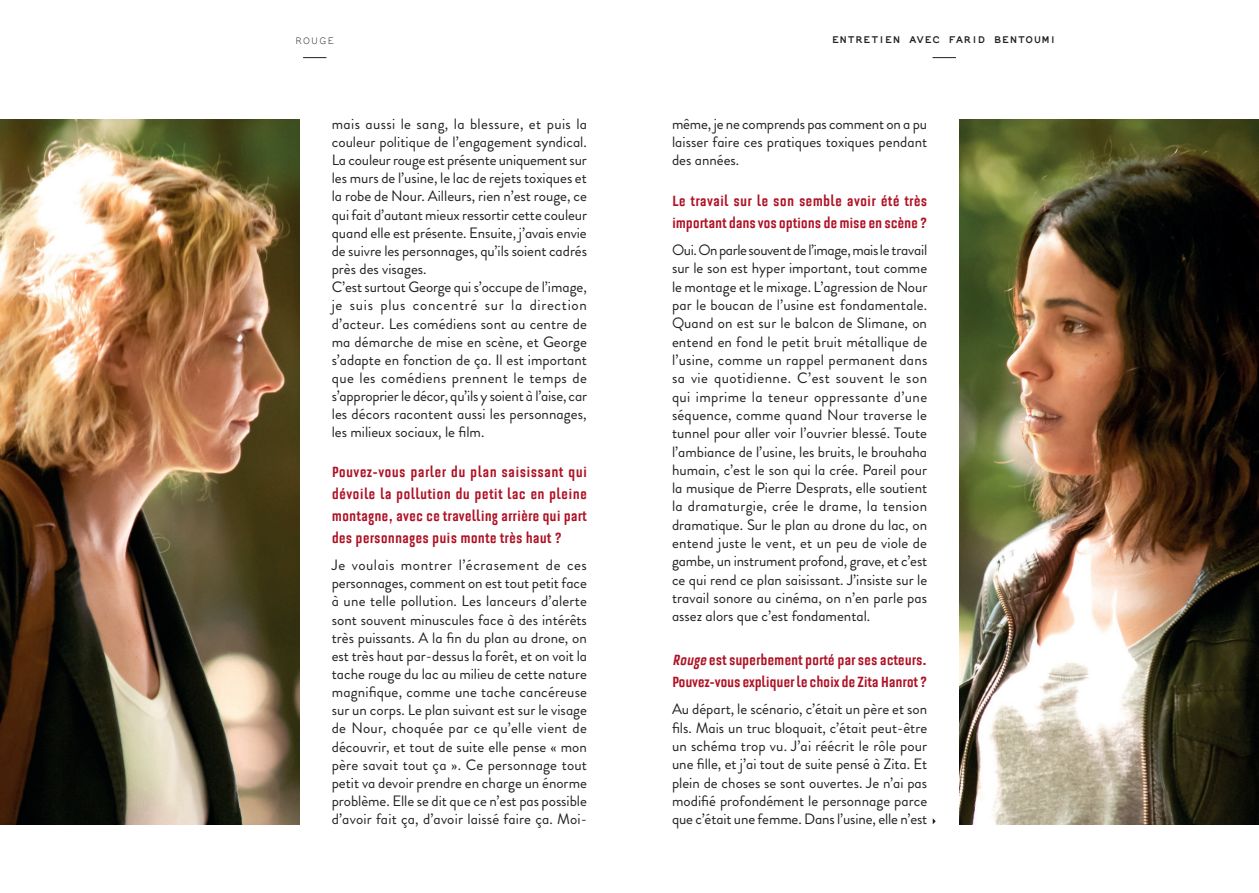
<style>
.page{position:relative;width:1259px;height:893px;background:#fff}
.page>*{position:absolute;margin:0;border:0;box-sizing:border-box;transform-origin:0 0}
.t1{font:700 condensed 18px/21.8px "Bourgeois";letter-spacing:-.01em;color:#af1225}
.t2{font:15px/18.1px "Brandon Grotesque";color:#231f20;text-align:justify}
.t3{font:700 11.55px "Not Courier Sans";letter-spacing:.08em;color:#231f20}
.t4{font:11.55px "Not Courier Sans";letter-spacing:.1em;color:#231f20}
.s1{font-style:italic}
</style>
<div class="page">
<svg style="left:932px;top:57px;width:24px;height:1px"></svg>
<svg style="left:303px;top:57px;width:23px;height:1px"></svg>
<img style="left:959px;top:119px;width:300px;height:706px">
<img style="left:0;top:119px;width:300px;height:706px">
<svg style="left:932px;top:818px;width:3px;height:6px"></svg>
<p class="t4" style="left:295px;top:33px;width:41px">ROUGE</p>
<p class="t3" style="left:832px;top:31px;width:226px">ENTRETIEN AVEC FARID BENTOUMI</p>
<p class="t2" style="left:332px;top:115px;width:257px;text-align:left">mais aussi le sang, la blessure, et puis la couleur politique de l’engagement syndical.<br>La couleur rouge est présente uniquement sur les murs de l’usine, le lac de rejets toxiques et la robe de Nour. Ailleurs, rien n’est rouge, ce qui fait d’autant mieux ressortir cette couleur quand elle est présente. Ensuite, j’avais envie de suivre les personnages, qu’ils soient cadrés près des visages.<br>C’est surtout George qui s’occupe de l’image, je suis plus concentré sur la direction d’acteur. Les comédiens sont au centre de ma démarche de mise en scène, et George s’adapte en fonction de ça. Il est important que les comédiens prennent le temps de s’approprier le décor, qu’ils y soient à l’aise, car les décors racontent aussi les personnages, les milieux sociaux, le film.</p>
<p class="t1" style="left:332px;top:462px;width:257px;text-align:justify">Pouvez-vous parler du plan saisissant qui dévoile la pollution du petit lac en pleine montagne, avec ce travelling arrière qui part des personnages puis monte très haut ?</p>
<p class="t2" style="left:332px;top:556px;width:257px">Je voulais montrer l’écrasement de ces personnages, comment on est tout petit face à une telle pollution. Les lanceurs d’alerte sont souvent minuscules face à des intérêts très puissants. A la fin du plan au drone, on est très haut par-dessus la forêt, et on voit la tache rouge du lac au milieu de cette nature magnifique, comme une tache cancéreuse sur un corps. Le plan suivant est sur le visage de Nour, choquée par ce qu’elle vient de découvrir, et tout de suite elle pense « mon père savait tout ça ». Ce personnage tout petit va devoir prendre en charge un énorme problème. Elle se dit que ce n’est pas possible d’avoir fait ça, d’avoir laissé faire ça. Moi-</p>
<p class="t2" style="left:672px;top:115px;width:257px">même, je ne comprends pas comment on a pu laisser faire ces pratiques toxiques pendant des années.</p>
<p class="t1" style="left:672px;top:190px;width:257px">Le travail sur le son semble avoir été très important dans vos options de mise en scène ?</p>
<p class="t2" style="left:672px;top:241px;width:257px">Oui. On parle souvent de l’image, mais le travail sur le son est hyper important, tout comme le montage et le mixage. L’agression de Nour par le boucan de l’usine est fondamentale.<br>Quand on est sur le balcon de Slimane, on entend en fond le petit bruit métallique de l’usine, comme un rappel permanent dans sa vie quotidienne. C’est souvent le son qui imprime la teneur oppressante d’une séquence, comme quand Nour traverse le tunnel pour aller voir l’ouvrier blessé. Toute l’ambiance de l’usine, les bruits, le brouhaha humain, c’est le son qui la crée. Pareil pour la musique de Pierre Desprats, elle soutient la dramaturgie, crée le drame, la tension dramatique. Sur le plan au drone du lac, on entend juste le vent, et un peu de viole de gambe, un instrument profond, grave, et c’est ce qui rend ce plan saisissant. J’insiste sur le travail sonore au cinéma, on n’en parle pas assez alors que c’est fondamental.</p>
<p class="t1" style="left:672px;top:649px;width:257px"><span class="s1">Rouge</span> est superbement porté par ses acteurs.<br>Pouvez-vous expliquer le choix de Zita Hanrot ?</p>
<p class="t2" style="left:672px;top:700px;width:257px">Au départ, le scénario, c’était un père et son fils. Mais un truc bloquait, c’était peut-être un schéma trop vu. J’ai réécrit le rôle pour une fille, et j’ai tout de suite pensé à Zita. Et plein de choses se sont ouvertes. Je n’ai pas modifié profondément le personnage parce que c’était une femme. Dans l’usine, elle n’est</p>
</div>
